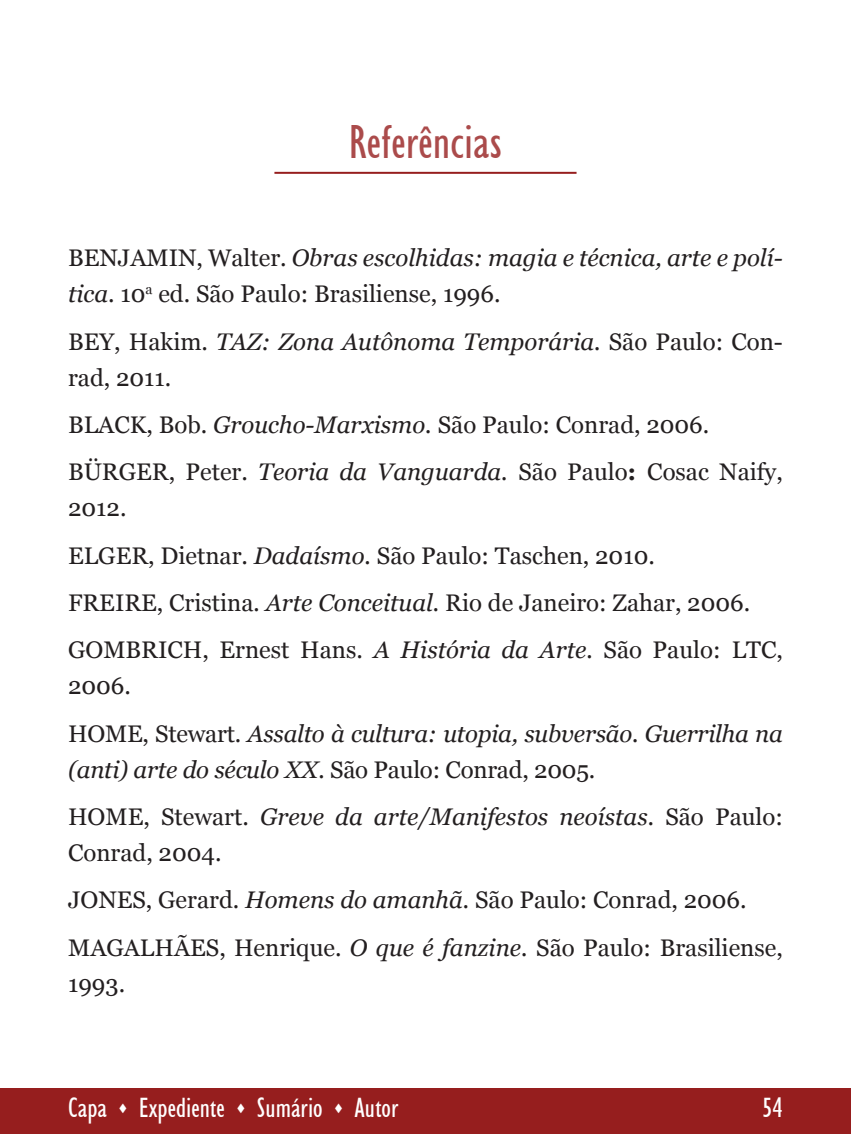
<style>
.page{position:relative;width:851px;height:1134px;background:#fff}
.page>*{position:absolute;margin:0;border:0;box-sizing:border-box;transform-origin:0 0}
.t1{font:condensed 48px "Humanist 521 BT";color:#ab4b4b}
.t2{font:condensed 28px "Humanist 521 BT";color:#fff}
.t3{font:24px/47.4px "Georgia";color:#231f20}
.t4{font:italic 24px/47.4px "Georgia";letter-spacing:-.01em;color:#231f20}
.s1{font-style:italic}
.s2{font-weight:700}
.s3{font-style:normal}
</style>
<div class="page">
<div style="left:0;top:1089px;width:850px;height:45px;background:#961e1e"></div>
<hr style="left:274px;top:172px;width:302px;height:2px;background:#961e1e">
<h1 class="t1" style="left:348px;top:114px;width:155px">Referências</h1>
<p class="t3" style="left:68px;top:240px;width:716px;line-height:36px">BENJAMIN, Walter. <span class="s1">Obras escolhidas: magia e técnica, arte e polí&shy;tica</span>. 10<sup>a</sup> ed. São Paulo: Brasiliense, 1996.</p>
<p class="t3" style="left:68px;top:324px;width:716px;line-height:36px">BEY, Hakim. <span class="s1">TAZ: Zona Autônoma Temporária.</span> São Paulo: Con&shy;rad, 2011.</p>
<p class="t3" style="left:68px;top:401px;width:716px">BLACK, Bob. <span class="s1">Groucho-Marxismo.</span> São Paulo: Conrad, 2006.<br>BÜRGER, Peter. <span class="s1">Teoria da Vanguarda.</span> São Paulo<span class="s2">:</span> Cosac Naify,</p>
<p class="t3" style="left:68px;top:485px;width:716px">2012.<br>ELGER, Dietnar. <span class="s1">Dadaísmo.</span> São Paulo: Taschen, 2010.<br>FREIRE, Cristina<span class="s1">. Arte Conceitual.</span> Rio de Janeiro: Zahar, 2006.<br>GOMBRICH, Ernest Hans. <span class="s1">A História da Arte.</span> São Paulo: LTC,</p>
<p class="t4" style="left:68px;top:661px;width:716px"><span class="s3">2006.<br>HOME, Stewart.</span> Assalto à cultura: utopia, subversão. Guerrilha na</p>
<p class="t4" style="left:68px;top:745px;width:716px">(anti) arte do século XX. <span class="s3">São Paulo: Conrad, 2005.<br>HOME, Stewart.</span> Greve da arte/Manifestos neoístas. <span class="s3">São Paulo:</span></p>
<p class="t3" style="left:68px;top:829px;width:716px">Conrad, 2004.<br>JONES, Gerard. <span class="s1">Homens do amanhã.</span> São Paulo: Conrad, 2006.<br>MAGALHÃES, Henrique. <span class="s1">O que é fanzine.</span> São Paulo: Brasiliense,</p>
<p class="t3" style="left:68px;top:960px;width:59px">1993.</p>
<p class="t2" style="left:68px;top:1091px;width:332px">Capa ▲ Expediente ▲ Sumário ▲ Autor</p>
<p class="t2" style="left:762px;top:1091px;width:22px">54</p>
</div>
